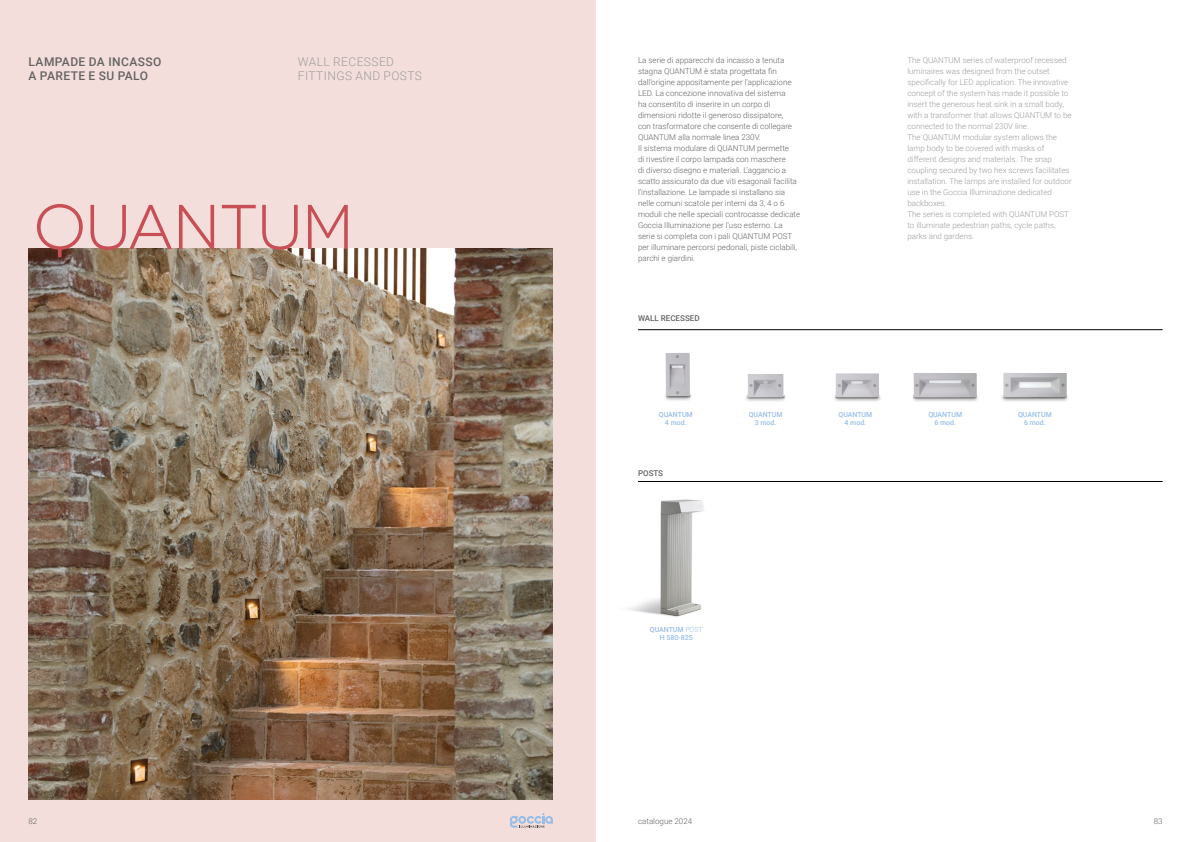
<style>
.page{position:relative;width:1191px;height:842px;background:#fff}
.page>*{position:absolute;margin:0;border:0;box-sizing:border-box;transform-origin:0 0}
.t1{font:63px "Novecentowide";letter-spacing:-.005em;color:#c74f55}
.t2{font:500 12px/14.4px "Roboto";letter-spacing:.035em;color:#646363}
.t3{font:300 12px/14.4px "Roboto";letter-spacing:.035em;color:#9d9d9c}
.t4{font:300 8px/11px "Roboto";color:#646363}
.t5{font:300 8px/11px "Roboto";color:#9d9d9c}
.t6{font:500 8px "Roboto";color:#646363}
.t7{font:500 7px/8.4px "Roboto";color:#99bee6;text-align:center}
.s1{font-weight:300}
</style>
<div class="page">
<img style="left:628px;top:499px;width:76px;height:118px">
<div style="left:0;top:0;width:595px;height:842px;background:#f4dedb"></div>
<img style="left:28px;top:249px;width:525px;height:550px">
<div style="left:1000px;top:393px;width:69px;height:9px;background:#000;opacity:.56"></div>
<div style="left:1003px;top:394px;width:64px;height:5px;background:#000;opacity:.65"></div>
<img style="left:1003px;top:373px;width:63px;height:24px">
<div style="left:911px;top:393px;width:68px;height:9px;background:#000;opacity:.56"></div>
<div style="left:913px;top:394px;width:64px;height:5px;background:#918f93"></div>
<img style="left:913px;top:373px;width:63px;height:24px">
<div style="left:833px;top:393px;width:49px;height:10px;background:#000;opacity:.56"></div>
<hr style="left:835px;top:395px;width:45px;height:4px;background:#000;opacity:.65">
<img style="left:835px;top:373px;width:44px;height:24px">
<div style="left:663px;top:392px;width:30px;height:9px;background:#000;opacity:.56"></div>
<div style="left:666px;top:393px;width:25px;height:5px;background:#000;opacity:.65"></div>
<img style="left:665px;top:353px;width:25px;height:43px">
<div style="left:744px;top:393px;width:43px;height:9px;background:#000;opacity:.45"></div>
<div style="left:746px;top:394px;width:38px;height:5px;background:#000;opacity:.6"></div>
<img style="left:748px;top:374px;width:35px;height:23px">
<svg style="left:510px;top:813px;width:43px;height:15px"></svg>
<hr style="left:638px;top:329px;width:524px;height:1px;background:#000">
<hr style="left:638px;top:481px;width:524px;height:1px;background:#000">
<h2 class="t2" style="left:29px;top:54px;width:134px">LAMPADE DA INCASSO<br>A PARETE E SU PALO</h2>
<h2 class="t3" style="left:298px;top:54px;width:126px">WALL RECESSED<br>FITTINGS AND POSTS</h2>
<p class="t4" style="left:638px;top:54px;width:164px">La serie di apparecchi da incasso a tenuta stagna QUANTUM è stata progettata fin dall’origine appositamente per l’applicazione LED. La concezione innovativa del sistema<br>ha consentito di inserire in un corpo di dimensioni ridotte il generoso dissipatore,<br>con trasformatore che consente di collegare QUANTUM alla normale linea 230V.<br>Il sistema modulare di QUANTUM permette<br>di rivestire il corpo lampada con maschere<br>di diverso disegno e materiali. L’aggancio a scatto assicurato da due viti esagonali facilita l’installazione. Le lampade si installano sia nelle comuni scatole per interni da 3, 4 o 6 moduli che nelle speciali controcasse dedicate Goccia Illuminazione per l’uso esterno. La serie si completa con i pali QUANTUM POST per illuminare percorsi pedonali, piste ciclabili, parchi e giardini.</p>
<p class="t5" style="left:907px;top:54px;width:166px">The QUANTUM series of waterproof recessed luminaires was designed from the outset specifically for LED application. The innovative concept of the system has made it possible to insert the generous heat sink in a small body, with a transformer that allows QUANTUM to be connected to the normal 230V line.<br>The QUANTUM modular system allows the lamp body to be covered with masks of different designs and materials. The snap coupling secured by two hex screws facilitates installation. The lamps are installed for outdoor use in the Goccia Illuminazione dedicated backboxes.<br>The series is completed with QUANTUM POST to illuminate pedestrian paths, cycle paths, parks and gardens.</p>
<h1 class="t1" style="left:34px;top:191px;width:321px">QUANTUM</h1>
<p class="t6" style="left:638px;top:314px;width:63px">WALL RECESSED</p>
<p class="t7" style="left:659px;top:410px;width:35px">QUANTUM<br>4 mod.</p>
<p class="t7" style="left:838px;top:410px;width:35px">QUANTUM<br>4 mod.</p>
<p class="t7" style="left:748px;top:410px;width:35px">QUANTUM<br>3 mod.</p>
<p class="t7" style="left:928px;top:410px;width:35px">QUANTUM<br>6 mod.</p>
<p class="t7" style="left:1018px;top:410px;width:35px">QUANTUM<br>6 mod.</p>
<p class="t6" style="left:638px;top:468px;width:27px">POSTS</p>
<p class="t7" style="left:650px;top:625px;width:54px">QUANTUM <span class="s1">POST<br></span>H 580-825</p>
<p class="t4" style="left:28px;top:815px;width:10px">82</p>
<p class="t4" style="left:638px;top:815px;width:56px">catalogue 2024</p>
<p class="t4" style="left:1153px;top:815px;width:10px">83</p>
</div>
